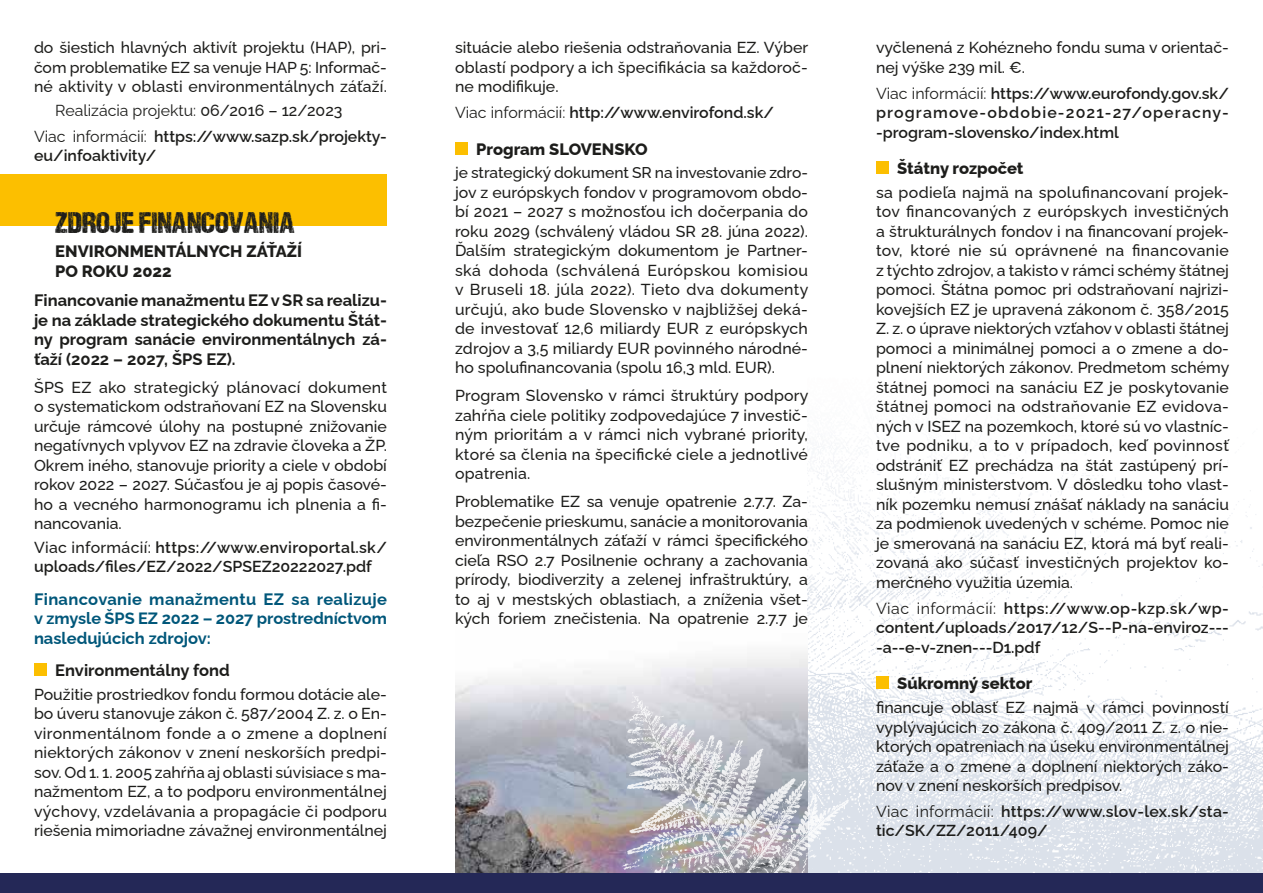
<style>
.page{position:relative;width:1263px;height:893px;background:#fff}
.page>*{position:absolute;margin:0;border:0;box-sizing:border-box;transform-origin:0 0}
.t1{font:900 30px "DCC Sharp Distress";color:#1d1d1b}
.t2{font:700 16.5px/19.5px "Raleway";color:#1d1d1b;text-align:justify}
.t3{font:800 16.5px/19.5px "Raleway";color:#1d1d1b}
.t4{font:700 16.5px "Raleway";letter-spacing:.02em;color:#00577a}
.t5{font:700 16.5px "Raleway";color:#00577a}
.t6{font:700 16.35px "Raleway";letter-spacing:-.005em;color:#00577a}
.t7{font:500 15.9px/19.5px "Raleway";color:#1d1d1b;text-align:justify}
.t8{font:600 15.9px/19.5px "Raleway";color:#1d1d1b}
.t9{font:600 15.9px "Raleway";letter-spacing:.03em;color:#1d1d1b}
.t10{font:600 15.9px "Raleway";letter-spacing:.07em;color:#1d1d1b}
.t11{font:500 15.75px "Raleway";letter-spacing:-.005em;color:#1d1d1b}
.t12{font:500 15.6px "Raleway";letter-spacing:-.005em;color:#1d1d1b}
.s1{font-weight:400}
.s2{font-weight:500}
</style>
<div class="page">
<img style="left:808px;top:466px;width:455px;height:408px">
<img style="left:455px;top:652px;width:353px;height:222px">
<img style="left:600px;top:691px;width:263px;height:183px">
<div style="left:34px;top:663px;width:13px;height:13px;background:#fcbf00"></div>
<div style="left:876px;top:161px;width:13px;height:13px;background:#fcbf00"></div>
<div style="left:876px;top:676px;width:13px;height:13px;background:#fcbf00"></div>
<div style="left:0;top:174px;width:387px;height:51px;background:#fcbf00"></div>
<div style="left:455px;top:142px;width:13px;height:13px;background:#fcbf00"></div>
<div style="left:0;top:874px;width:1263px;height:19px;background:#242857"></div>
<p class="t7" style="left:34px;top:36px;width:354px">do šiestich hlavných aktivít projektu (HAP), pri-</p>
<p class="t11" style="left:34px;top:55px;width:354px">čom problematike EZ sa venuje HAP 5: Informač-</p>
<p class="t7" style="left:55px;top:73px;width:333px;line-height:23.7px;text-indent:-21px">né aktivity v oblasti environmentálnych záťaží.<br><span class="s1">Realizácia projektu:</span> 06/2016 – 12/2023</p>
<p class="t8" style="left:34px;top:125px;width:352px"><span class="s1">Viac informácií:</span> https://www.sazp.sk/projekty&shy;eu/infoaktivity/</p>
<h1 class="t1" style="left:55px;top:206px;width:241px">ZDROJE FINANCOVANIA</h1>
<p class="t3" style="left:55px;top:240px;width:248px">ENVIRONMENTÁLNYCH ZÁŤAŽÍ<br>PO ROKU 2022</p>
<p class="t2" style="left:34px;top:289px;width:354px">Financovanie manažmentu EZ v SR sa realizu&shy;je na základe strategického dokumentu Štát&shy;ny program sanácie environmentálnych zá&shy;ťaží (2022 – 2027, ŠPS EZ).</p>
<p class="t7" style="left:34px;top:375px;width:354px">ŠPS EZ ako strategický plánovací dokument o systematickom odstraňovaní EZ na Slovensku určuje rámcové úlohy na postupné znižovanie negatívnych vplyvov EZ na zdravie človeka a ŽP.<br>Okrem iného, stanovuje priority a ciele v období rokov 2022 – 2027. Súčasťou je aj popis časové&shy;ho a vecného harmonogramu ich plnenia a fi&shy;nancovania.</p>
<p class="t8" style="left:34px;top:536px;width:354px"><span class="s2">Viac informácií:</span> https://www.enviroportal.sk/ uploads/files/EZ/2022/SPSEZ20222027.pdf</p>
<p class="t4" style="left:34px;top:586px;width:354px">Financovanie manažmentu EZ sa realizuje</p>
<p class="t6" style="left:34px;top:605px;width:354px">v zmysle ŠPS EZ 2022 – 2027 prostredníctvom</p>
<p class="t5" style="left:34px;top:625px;width:178px">nasledujúcich zdrojov:</p>
<p class="t2" style="left:55px;top:658px;width:176px">Environmentálny fond</p>
<p class="t7" style="left:34px;top:682px;width:354px;text-align:left">Použitie prostriedkov fondu formou dotácie ale&shy;bo úveru stanovuje zákon č. 587/2004 Z. z. o En&shy;vironmentálnom fonde a o zmene a doplnení niektorých zákonov v znení neskorších predpi&shy;sov. Od 1. 1. 2005 zahŕňa aj oblasti súvisiace s ma&shy;nažmentom EZ, a to podporu environmentálnej výchovy, vzdelávania a propagácie či podporu riešenia mimoriadne závažnej environmentálnej</p>
<p class="t7" style="left:455px;top:36px;width:355px">situácie alebo riešenia odstraňovania EZ. Výber oblastí podpory a ich špecifikácia sa každoroč&shy;ne modifikuje.</p>
<p class="t8" style="left:455px;top:101px;width:320px"><span class="s1">Viac informácií:</span> http://www.envirofond.sk/</p>
<p class="t3" style="left:476px;top:137px;width:173px">Program SLOVENSKO</p>
<p class="t12" style="left:455px;top:160px;width:352px">je strategický dokument SR na investovanie zdro-</p>
<p class="t7" style="left:455px;top:181px;width:355px">jov z európskych fondov v programovom obdo&shy;bí 2021 – 2027 s možnosťou ich dočerpania do roku 2029 (schválený vládou SR 28. júna 2022).<br>Ďalším strategickým dokumentom je Partner&shy;ská dohoda (schválená Európskou komisiou v Bruseli 18. júla 2022). Tieto dva dokumenty určujú, ako bude Slovensko v najbližšej deká&shy;de investovať 12,6 miliardy EUR z európskych zdrojov a 3,5 miliardy EUR povinného národné&shy;ho spolufinancovania (spolu 16,3 mld. EUR).</p>
<p class="t7" style="left:455px;top:384px;width:355px">Program Slovensko v rámci štruktúry podpory zahŕňa ciele politiky zodpovedajúce 7 investič&shy;ným prioritám a v rámci nich vybrané priority, ktoré sa členia na špecifické ciele a jednotlivé opatrenia.</p>
<p class="t7" style="left:455px;top:490px;width:354px">Problematike EZ sa venuje opatrenie 2.7.7. Za&shy;bezpečenie prieskumu, sanácie a monitorovania environmentálnych záťaží v rámci špecifického cieľa RSO 2.7 Posilnenie ochrany a zachovania prírody, biodiverzity a zelenej infraštruktúry, a to aj v mestských oblastiach, a zníženia všet&shy;kých foriem znečistenia. Na opatrenie 2.7.7 je</p>
<p class="t7" style="left:876px;top:36px;width:354px">vyčlenená z Kohézneho fondu suma v orientač&shy;nej výške 239 mil. €.</p>
<p class="t8" style="left:876px;top:81px;width:354px"><span class="s1">Viac informácií:</span> https://www.eurofondy.gov.sk/</p>
<p class="t10" style="left:876px;top:100px;width:352px">programove-obdobie-2021-27/operacny-</p>
<p class="t8" style="left:883px;top:120px;width:238px">program-slovensko/index.html</p>
<p class="t3" style="left:897px;top:157px;width:128px">Štátny rozpočet</p>
<p class="t7" style="left:876px;top:181px;width:355px">sa podieľa najmä na spolufinancovaní projek&shy;tov financovaných z európskych investičných a štrukturálnych fondov i na financovaní projek&shy;tov, ktoré nie sú oprávnené na financovanie z týchto zdrojov, a takisto v rámci schémy štátnej pomoci. Štátna pomoc pri odstraňovaní najrizi&shy;kovejších EZ je upravená zákonom č. 358/2015<br>Z. z. o úprave niektorých vzťahov v oblasti štátnej pomoci a minimálnej pomoci a o zmene a do&shy;plnení niektorých zákonov. Predmetom schémy štátnej pomoci na sanáciu EZ je poskytovanie štátnej pomoci na odstraňovanie EZ evidova&shy;ných v ISEZ na pozemkoch, ktoré sú vo vlastníc&shy;tve podniku, a to v prípadoch, keď povinnosť odstrániť EZ prechádza na štát zastúpený prí&shy;slušným ministerstvom. V dôsledku toho vlast&shy;ník pozemku nemusí znášať náklady na sanáciu za podmienok uvedených v schéme. Pomoc nie je smerovaná na sanáciu EZ, ktorá má byť reali&shy;zovaná ako súčasť investičných projektov ko&shy;merčného využitia územia.</p>
<p class="t9" style="left:876px;top:595px;width:352px"><span class="s1">Viac informácií:</span> https://www.op-kzp.sk/wp-</p>
<p class="t8" style="left:876px;top:616px;width:340px">content/uploads/2017/12/S-- P-na-enviroz---</p>
<p class="t8" style="left:883px;top:636px;width:159px">a--e-v-znen--- D1.pdf</p>
<p class="t3" style="left:897px;top:672px;width:137px">Súkromný sektor</p>
<p class="t7" style="left:876px;top:696px;width:354px">financuje oblasť EZ najmä v rámci povinností vyplývajúcich zo zákona č. 409/2011 Z. z. o nie&shy;ktorých opatreniach na úseku environmentálnej záťaže a o zmene a doplnení niektorých záko&shy;nov v znení neskorších predpisov.</p>
<p class="t8" style="left:876px;top:800px;width:351px"><span class="s1">Viac informácií:</span> https://www.slov-lex.sk/sta-- tic/SK/ZZ/2011/409/</p>
</div>
